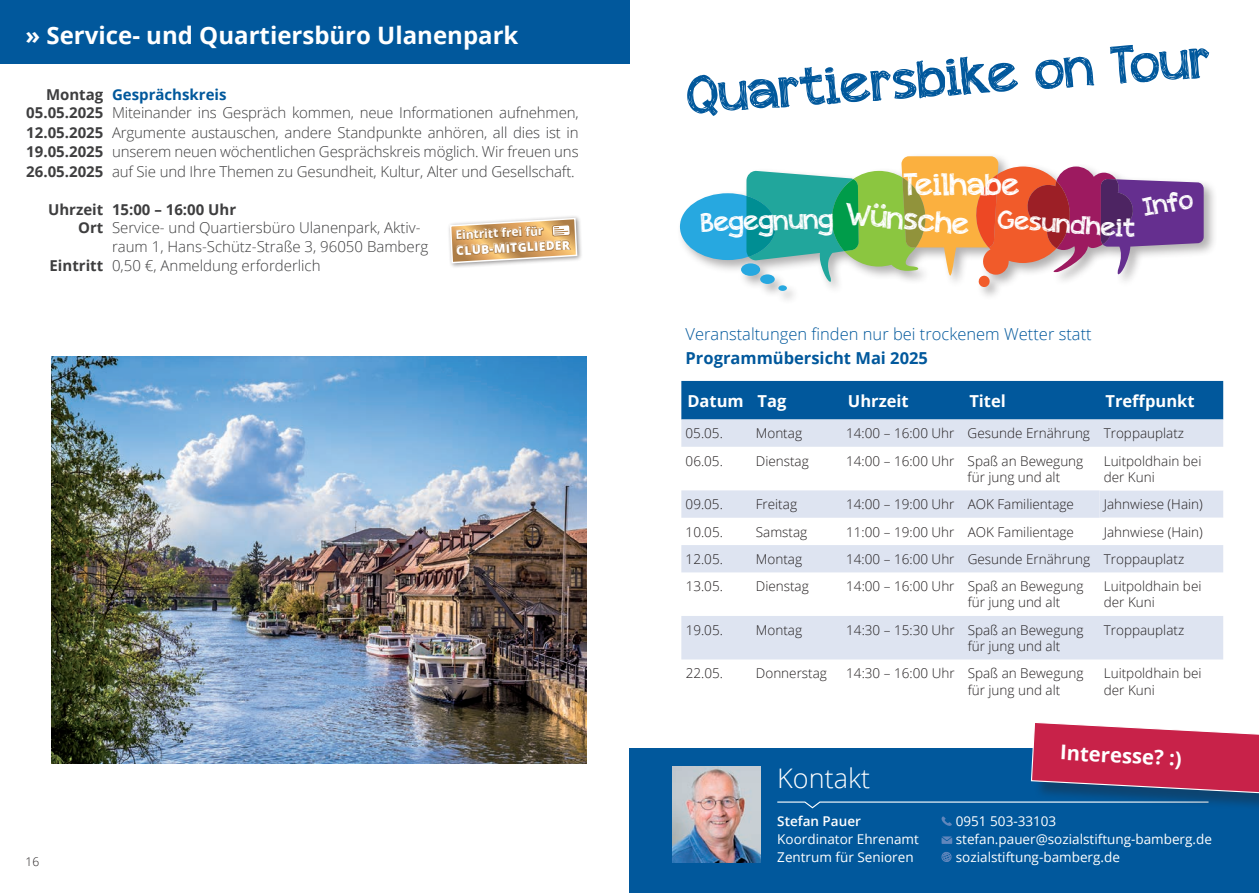
<style>
.page{position:relative;width:1259px;height:893px;background:#fff}
.page>*{position:absolute;margin:0;border:0;box-sizing:border-box;transform-origin:0 0}
.t1{font:52.5px "appleberry";color:#01589c}
.t2{font:30.6px "appleberry";color:#fff}
.t3{font:29.7px "appleberry";color:#fff}
.t4{font:300 27px "Open Sans";color:#fff}
.t5{font:26.7px "appleberry";color:#fff}
.t6{font:25.35px "appleberry";color:#fff}
.t7{font:25.2px "appleberry";color:#fff}
.t8{font:700 24px "Open Sans";color:#fff}
.t9{font:700 20.25px "Open Sans";color:#fff}
.t10{font:300 16.5px "Open Sans";color:#01589c}
.t11{font:700 16.5px "Open Sans";color:#fff}
.t12{font:700 16.5px "Open Sans";color:#01589c}
.t13{font:300 15px/19.5px "Open Sans";color:#3e3e3f;text-align:justify}
.t14{font:700 15px/19.2px "Open Sans";color:#3e3e3f}
.t15{font:300 13.5px/16.2px "Open Sans";color:#231f20}
.t16{font:13.5px/18px "Open Sans";color:#fff}
.t17{font:600 13.5px "Open Sans";color:#fff}
.t18{font:700 12px "Open Sans";color:#fff}
.t19{font:800 12px "Open Sans";color:#fff}
.t20{font:300 12px "Open Sans";color:#231f20}
.s1{color:#01589c}
.s2{font-weight:700}
</style>
<div class="page">
<div style="left:447px;top:215px;width:136px;height:54px;background:#231f20;opacity:.5"></div>
<svg style="left:449px;top:215px;width:129px;height:54px"></svg>
<div style="left:0;top:0;width:629px;height:64px;background:#01589c"></div>
<div style="left:681px;top:381px;width:542px;height:38px;background:#01589c"></div>
<div style="left:681px;top:419px;width:542px;height:28px;background:#dee4f1"></div>
<svg style="left:681px;top:490px;width:542px;height:169px;fill:#dee4f1"></svg>
<div style="left:677px;top:153px;width:540px;height:151px;background:#231f20;opacity:.35"></div>
<div style="left:680px;top:193px;width:95px;height:67px;background:#27a8e0;border-radius:50%"></div>
<svg style="left:741px;top:263px;width:19px;height:13px"></svg>
<div style="left:778px;top:285px;width:9px;height:6px;background:#27a8e0;border-radius:50%"></div>
<svg style="left:746px;top:156px;width:457px;height:131px"></svg>
<img style="left:51px;top:357px;width:535px;height:407px">
<div style="left:629px;top:748px;width:630px;height:145px;background:#01589c"></div>
<svg style="left:941px;top:816px;width:11px;height:10px"></svg>
<svg style="left:941px;top:836px;width:11px;height:8px"></svg>
<svg style="left:941px;top:852px;width:11px;height:10px"></svg>
<img style="left:672px;top:767px;width:89px;height:95px">
<svg style="left:777px;top:722px;width:482px;height:87px"></svg>
<h3 class="t8" style="left:26px;top:18px;width:494px">» Service- und Quartiersbüro Ulanenpark</h3>
<p class="t14" style="left:26px;top:84px;width:202px;text-indent:20px">Montag <span class="s1">Gesprächskreis<br></span>05.05.2025<br>12.05.2025<br>19.05.2025<br>26.05.2025</p>
<p class="t13" style="left:112px;top:103px;width:468px">Miteinander ins Gespräch kommen, neue Informationen aufnehmen, Argumente austauschen, andere Standpunkte anhören, all dies ist in unserem neuen wöchentlichen Gesprächskreis möglich. Wir freuen uns auf Sie und Ihre Themen zu Gesundheit, Kultur, Alter und Gesellschaft.</p>
<p class="t14" style="left:48px;top:199px;width:190px">Uhrzeit 15:00 – 16:00 Uhr</p>
<p class="t13" style="left:78px;top:217px;width:344px"><span class="s2">Ort</span> Service- und Quartiersbüro Ulanenpark, Aktiv-</p>
<p class="t13" style="left:112px;top:237px;width:318px">raum 1, Hans-Schütz-Straße 3, 96050 Bamberg</p>
<p class="t13" style="left:50px;top:255px;width:272px"><span class="s2">Eintritt</span> 0,50 €, Anmeldung erforderlich</p>
<p class="t18" style="left:455px;top:227px;width:90px;rotate:-3deg">Eintritt frei für</p>
<p class="t19" style="left:456px;top:242px;width:115px;rotate:-3deg">CLUB-MITGLIEDER</p>
<p class="t20" style="left:26px;top:853px;width:15px">16</p>
<h1 class="t1" style="left:684px;top:58px;width:527px;rotate:-4deg">Quartiersbike on Tour</h1>
<h2 class="t2" style="left:904px;top:163px;width:117px">Teilhabe</h2>
<h3 class="t7" style="left:999px;top:201px;width:139px;rotate:4deg">Gesundheit</h3>
<h3 class="t5" style="left:700px;top:203px;width:134px;rotate:-1deg">Begegnung</h3>
<h3 class="t3" style="left:847px;top:193px;width:126px;rotate:5deg">Wünsche</h3>
<h3 class="t6" style="left:1140px;top:189px;width:51px;rotate:-10deg">Info</h3>
<p class="t10" style="left:685px;top:323px;width:408px">Veranstaltungen finden nur bei trockenem Wetter statt</p>
<p class="t12" style="left:685px;top:347px;width:244px">Programmübersicht Mai 2025</p>
<p class="t11" style="left:687px;top:389px;width:101px">Datum Tag</p>
<p class="t11" style="left:848px;top:389px;width:62px">Uhrzeit</p>
<p class="t11" style="left:969px;top:389px;width:38px">Titel</p>
<p class="t11" style="left:1105px;top:389px;width:91px">Treffpunkt</p>
<p class="t15" style="left:685px;top:425px;width:39px">05.05.</p>
<p class="t15" style="left:756px;top:425px;width:48px">Montag</p>
<p class="t15" style="left:846px;top:425px;width:339px">14:00 – 16:00 Uhr Gesunde Ernährung Troppauplatz</p>
<p class="t15" style="left:685px;top:452px;width:39px">06.05.</p>
<p class="t15" style="left:756px;top:452px;width:54px">Dienstag</p>
<p class="t15" style="left:967px;top:452px;width:117px;text-indent:-121px">14:00 – 16:00 Uhr Spaß an Bewegung für jung und alt</p>
<p class="t15" style="left:1103px;top:452px;width:99px">Luitpoldhain bei der Kuni</p>
<p class="t15" style="left:685px;top:496px;width:39px">09.05.</p>
<p class="t15" style="left:756px;top:496px;width:43px">Freitag</p>
<p class="t15" style="left:846px;top:496px;width:229px">14:00 – 19:00 Uhr AOK Familientage</p>
<p class="t15" style="left:1103px;top:496px;width:101px">Jahnwiese (Hain)</p>
<p class="t15" style="left:685px;top:523px;width:39px">10.05.</p>
<p class="t15" style="left:756px;top:523px;width:53px">Samstag</p>
<p class="t15" style="left:846px;top:523px;width:229px">11:00 – 19:00 Uhr AOK Familientage</p>
<p class="t15" style="left:1103px;top:523px;width:101px">Jahnwiese (Hain)</p>
<p class="t15" style="left:685px;top:551px;width:39px">12.05.</p>
<p class="t15" style="left:756px;top:551px;width:48px">Montag</p>
<p class="t15" style="left:846px;top:551px;width:339px">14:00 – 16:00 Uhr Gesunde Ernährung Troppauplatz</p>
<p class="t15" style="left:685px;top:578px;width:39px">13.05.</p>
<p class="t15" style="left:756px;top:578px;width:54px">Dienstag</p>
<p class="t15" style="left:967px;top:578px;width:117px;text-indent:-121px">14:00 – 16:00 Uhr Spaß an Bewegung für jung und alt</p>
<p class="t15" style="left:1103px;top:578px;width:99px">Luitpoldhain bei der Kuni</p>
<p class="t15" style="left:685px;top:621px;width:39px">19.05.</p>
<p class="t15" style="left:756px;top:621px;width:48px">Montag</p>
<p class="t15" style="left:967px;top:621px;width:117px;text-indent:-121px">14:30 – 15:30 Uhr Spaß an Bewegung für jung und alt</p>
<p class="t15" style="left:1103px;top:621px;width:82px">Troppauplatz</p>
<p class="t15" style="left:685px;top:665px;width:39px">22.05.</p>
<p class="t15" style="left:756px;top:665px;width:73px">Donnerstag</p>
<p class="t15" style="left:967px;top:665px;width:117px;text-indent:-121px">14:30 – 16:00 Uhr Spaß an Bewegung für jung und alt</p>
<p class="t15" style="left:1103px;top:665px;width:99px">Luitpoldhain bei der Kuni</p>
<h3 class="t4" style="left:777px;top:759px;width:94px">Kontakt</h3>
<p class="t17" style="left:777px;top:812px;width:85px">Stefan Pauer</p>
<p class="t16" style="left:777px;top:830px;width:143px">Koordinator Ehrenamt<br>Zentrum für Senioren</p>
<h3 class="t9" style="left:1061px;top:738px;width:123px;rotate:3deg">Interesse? :)</h3>
<p class="t16" style="left:956px;top:812px;width:258px">0951 503-33103 stefan.pauer@sozialstiftung-bamberg.de sozialstiftung-bamberg.de</p>
</div>
